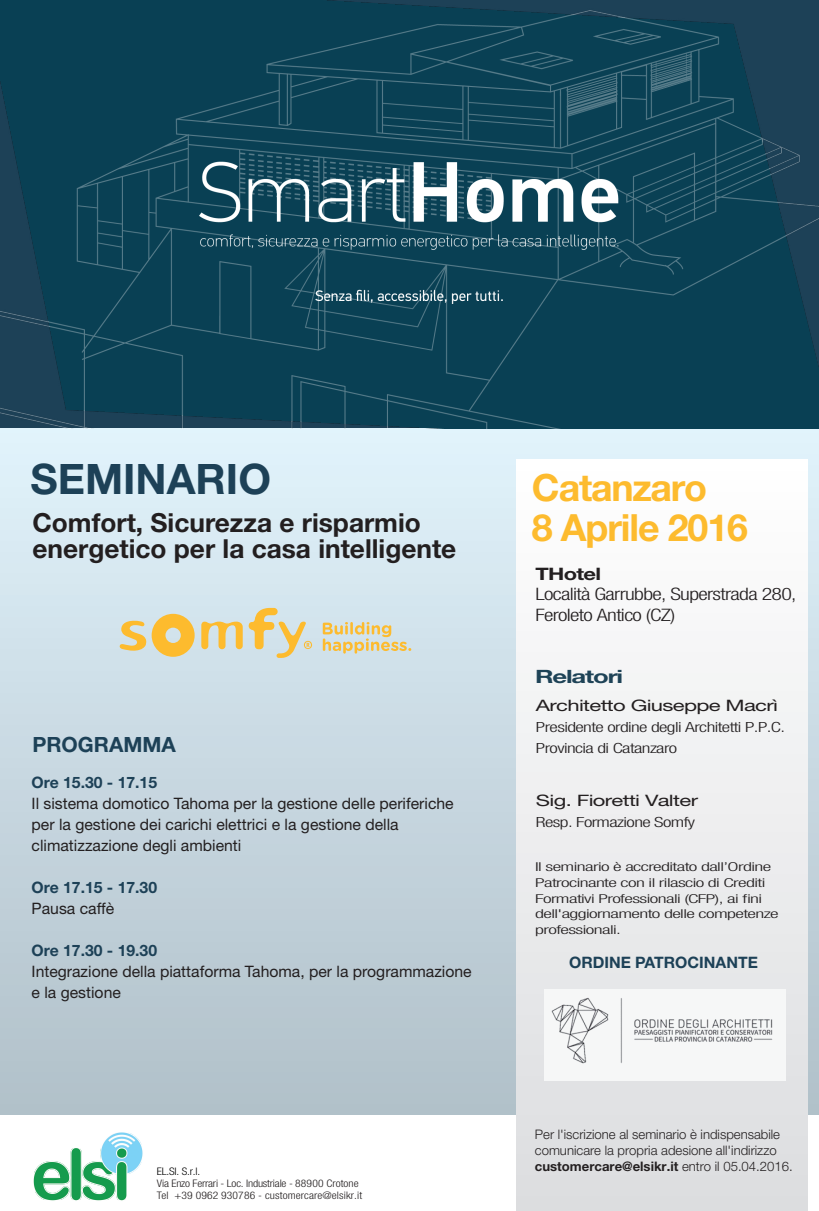
<style>
.page{position:relative;width:819px;height:1211px;background:#fff}
.page>*{position:absolute;margin:0;border:0;box-sizing:border-box;transform-origin:0 0}
.t1{font:700 42px "Helvetica Neue LT Pro";color:#1d4157}
.t2{font:700 37.54px/39.8px "Helvetica Neue LT Pro";letter-spacing:-.03em;color:#fdbb2e}
.t3{font:700 26.25px/26.2px "Helvetica Neue LT Pro";color:#231f20}
.t4{font:700 21px "Helvetica Neue LT Pro";color:#1d4157}
.t5{font:700 18.38px "Helvetica Neue LT Pro";letter-spacing:-.045em;color:#1e4357;scale:1.4 1}
.t6{font:300 condensed 17.15px/20.7px "Helvetica Neue LT Pro";letter-spacing:-.03em;color:#231f20;scale:1.28 1}
.t7{font:700 17.15px "Helvetica Neue LT Pro";letter-spacing:-.03em;color:#231f20;scale:1.28 1}
.t8{font:15.75px/21px "Helvetica Neue LT Pro";color:#231f20}
.t9{font:700 15.75px "Helvetica Neue LT Pro";color:#1d4157}
.t10{font:15.75px "Helvetica Neue LT Pro";letter-spacing:-.03em;color:#231f20;scale:1.4 1}
.t11{font:300 condensed 14px/21px "Helvetica Neue LT Pro";letter-spacing:-.03em;color:#231f20;scale:1.4 1}
.t12{font:300 13.12px/15.8px "Helvetica Neue LT Pro";color:#231f20}
.t13{font:300 condensed 12.25px/15.8px "Helvetica Neue LT Pro";letter-spacing:-.03em;color:#231f20;scale:1.63 1}
.t14{font:300 condensed 10.41px/11.8px "Helvetica Neue LT Pro";letter-spacing:.01em;color:#231f20;scale:1.11 1}
.t15{font:300 condensed 10.41px "Helvetica Neue LT Pro";color:#000;scale:1.11 1}
.s1{font-weight:700}
</style>
<div class="page">
<div style="left:0;top:424px;width:818px;height:690px;background:linear-gradient(to bottom,#e0f2fb,#b1c0c9)"></div>
<div style="left:516px;top:459px;width:291px;height:751px;background:linear-gradient(to bottom,#fff,#dcdddf)"></div>
<img style="left:33px;top:1132px;width:110px;height:69px">
<img style="left:0;top:0;width:818px;height:428px">
<svg style="left:119px;top:620px;width:27px;height:30px"></svg>
<svg style="left:152px;top:614px;width:43px;height:42px;background:#efc767"></svg>
<svg style="left:201px;top:608px;width:111px;height:50px;background:#ded7b5"></svg>
<svg style="left:323px;top:622px;width:88px;height:31px;background:#dfd5ae"></svg>
<img style="left:544px;top:989px;width:241px;height:91px">
<h1 class="t1" style="left:31px;top:452px;width:242px">SEMINARIO</h1>
<h3 class="t3" style="left:32px;top:508px;width:425px">Comfort, Sicurezza e risparmio energetico per la casa intelligente</h3>
<h3 class="t4" style="left:32px;top:731px;width:145px">PROGRAMMA</h3>
<p class="t9" style="left:32px;top:772px;width:127px">Ore 15.30 - 17.15</p>
<p class="t8" style="left:32px;top:792px;width:423px">Il sistema domotico Tahoma per la gestione delle periferiche per la gestione dei carichi elettrici e la gestione della climatizzazione degli ambienti</p>
<p class="t9" style="left:32px;top:877px;width:127px">Ore 17.15 - 17.30</p>
<p class="t8" style="left:32px;top:897px;width:84px">Pausa caffè</p>
<p class="t9" style="left:32px;top:940px;width:127px">Ore 17.30 - 19.30</p>
<p class="t8" style="left:32px;top:960px;width:441px">Integrazione della piattaforma Tahoma, per la programmazione e la gestione</p>
<p class="t15" style="left:157px;top:1165px;width:40px">EL.SI. S.r.l.</p>
<p class="t14" style="left:157px;top:1177px;width:186px">Via Enzo Ferrari - Loc. Industriale - 88900 Crotone<br>Tel +39 0962 930786 - customercare@elsikr.it</p>
<h2 class="t2" style="left:532px;top:467px;width:218px">Catanzaro<br>8 Aprile 2016</h2>
<p class="t7" style="left:535px;top:562px;width:53px">THotel</p>
<p class="t6" style="left:535px;top:583px;width:205px">Località Garrubbe, Superstrada 280,<br>Feroleto Antico (CZ)</p>
<p class="t5" style="left:535px;top:665px;width:64px">Relatori</p>
<p class="t10" style="left:536px;top:696px;width:174px">Architetto Giuseppe Macrì</p>
<p class="t11" style="left:536px;top:716px;width:179px">Presidente ordine degli Architetti P.P.C.<br>Provincia di Catanzaro</p>
<p class="t10" style="left:536px;top:790px;width:117px">Sig. Fioretti Valter</p>
<p class="t11" style="left:536px;top:811px;width:115px">Resp. Formazione Somfy</p>
<p class="t13" style="left:535px;top:858px;width:151px">Il seminario è accreditato dall’Ordine Patrocinante con il rilascio di Crediti Formativi Professionali (CFP), ai fini dell'aggiornamento delle competenze professionali.</p>
<p class="t9" style="left:569px;top:952px;width:190px">ORDINE PATROCINANTE</p>
<p class="t12" style="left:535px;top:1126px;width:259px">Per l'iscrizione al seminario è indispensabile comunicare la propria adesione all'indirizzo <span class="s1">customercare@elsikr.it</span> entro il 05.04.2016.</p>
</div>
